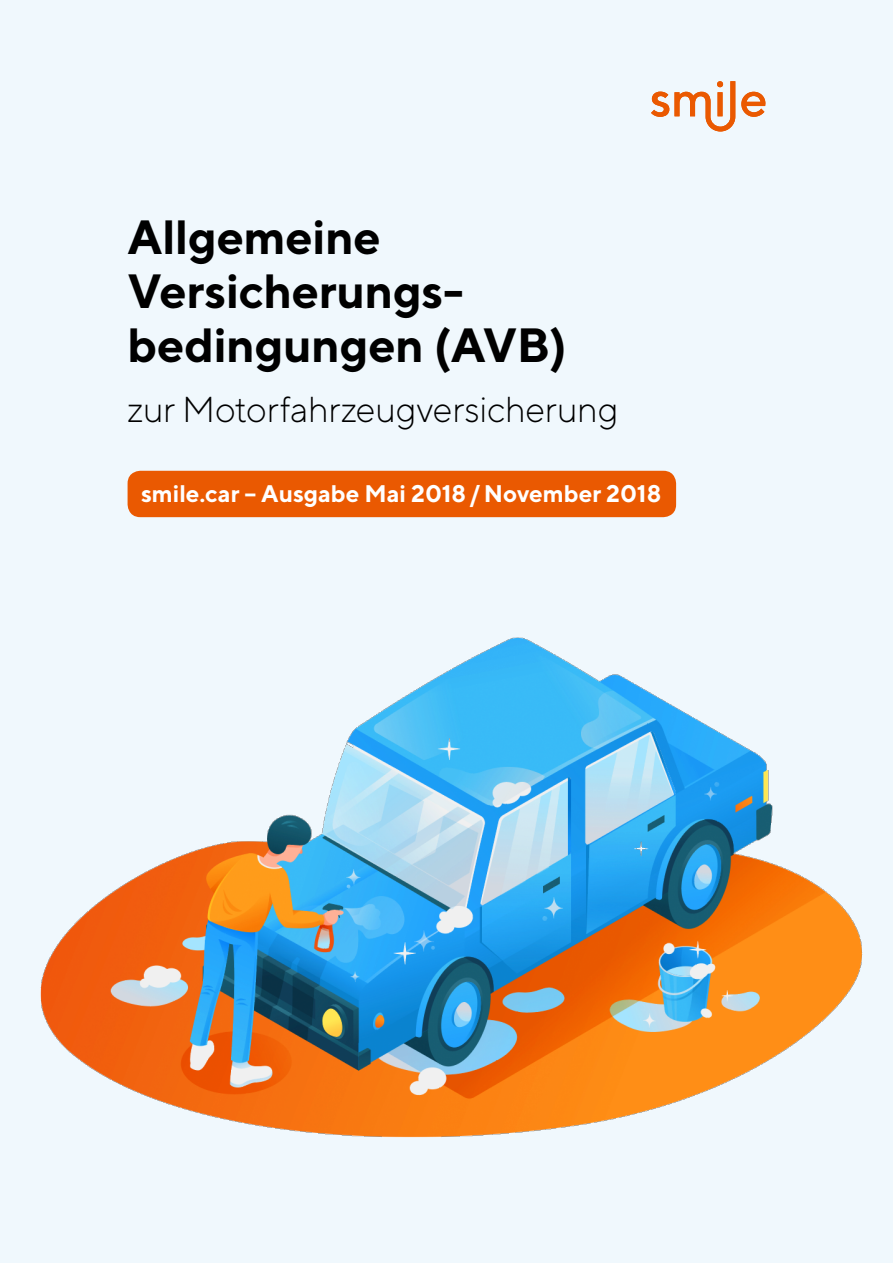
<style>
.page{position:relative;width:893px;height:1263px;background:#f0f8fd}
.page>*{position:absolute;margin:0;border:0;box-sizing:border-box;transform-origin:0 0}
.t1{font:700 48px/54px "TT Norms";letter-spacing:-.005em;color:#000}
.t2{font:300 36px "TT Norms";letter-spacing:-.01em;color:#000}
.t3{font:700 24px "TT Norms";color:#fff}
</style>
<div class="page">
<svg style="left:651px;top:81px;width:114px;height:50px"></svg>
<div style="left:128px;top:471px;width:548px;height:46px;background:#ea5901;border-radius:13px"></div>
<img style="left:40px;top:637px;width:823px;height:501px">
<p class="t1" style="left:128px;top:209px;width:441px">Allgemeine<br>Versicherungs&shy;bedingungen (AVB)</p>
<p class="t2" style="left:128px;top:388px;width:493px">zur Motorfahrzeugversicherung</p>
<p class="t3" style="left:141px;top:479px;width:522px">smile.car – Ausgabe Mai 2018/November 2018</p>
</div>
